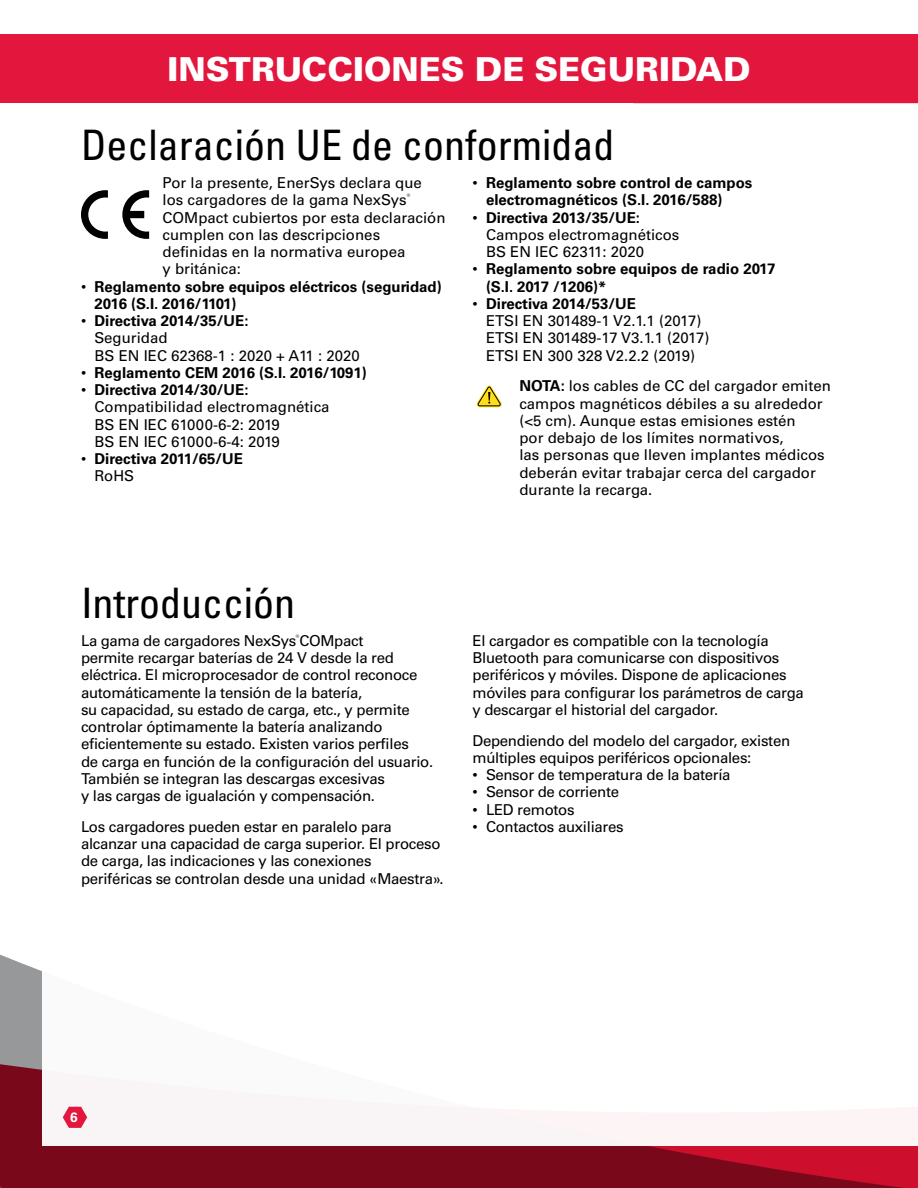
<style>
.page{position:relative;width:918px;height:1188px;background:#fff}
.page>*{position:absolute;margin:0;border:0;box-sizing:border-box;transform-origin:0 0}
.Labels{font:condensed 42px "Univers LT Pro";color:#000}
.t1{font:900 33px "Univers LT Pro 75";color:#fff}
.Labels-2{font:15px/17.2px "Univers LT Pro 55 Roman";letter-spacing:-.02em;color:#000}
.Labels-3{font:15px/17.2px "Univers LT Pro 55 Roman";color:#000}
.t2{font:700 15px/17.2px "Univers LT Pro 65";color:#000}
.t3{font:700 13.5px "Univers LT Pro 65";color:#fff}
.s1{font-family:"Univers";font-weight:400}
.s2{font-family:"Univers LT Pro 65";font-weight:700}
.s3{font-family:"Univers"}
</style>
<div class="page">
<svg style="left:0;top:954px;width:918px;height:234px;background:#88182b"></svg>
<div style="left:42px;top:857px;width:876px;height:289px;background:#fff"></div>
<div style="left:0;top:35px;width:918px;height:68px;background:#e3173e"></div>
<svg style="left:477px;top:386px;width:25px;height:21px"></svg>
<svg style="left:122px;top:190px;width:27px;height:48px"></svg>
<svg style="left:81px;top:190px;width:27px;height:48px"></svg>
<svg style="left:63px;top:1107px;width:24px;height:21px"></svg>
<p class="t1" style="left:167px;top:47px;width:585px">INSTRUCCIONES DE SEGURIDAD</p>
<p class="Labels" style="left:81px;top:118px;width:535px">Declaración UE de conformidad</p>
<p class="Labels-3" style="left:163px;top:174px;width:284px">Por la presente, EnerSys declara que los cargadores de la gama NexSys<sup>®<br></sup>COMpact cubiertos por esta declaración cumplen con las descripciones definidas en la normativa europea<br>y británica:</p>
<p class="t2" style="left:94px;top:277px;width:349px;text-indent:-14px"><span class="s1">•</span> Reglamento sobre equipos eléctricos (seguridad)<br>2016 (S.I. 2016/1101)</p>
<p class="t2" style="left:81px;top:312px;width:169px"><span class="s1">•</span> Directiva 2014/35/UE:</p>
<p class="Labels-3" style="left:94px;top:329px;width:75px">Seguridad</p>
<p class="Labels-3" style="left:94px;top:346px;width:267px">BS EN IEC 62368-1 : 2020 + A11 : 2020</p>
<p class="t2" style="left:81px;top:363px;width:287px"><span class="s1">•</span> Reglamento CEM 2016 (S.I. 2016/1091)</p>
<p class="t2" style="left:81px;top:381px;width:169px"><span class="s1">•</span> Directiva 2014/30/UE:</p>
<p class="Labels-3" style="left:94px;top:398px;width:237px">Compatibilidad electromagnética</p>
<p class="Labels-3" style="left:94px;top:415px;width:187px">BS EN IEC 61000-6-2: 2019</p>
<p class="Labels-3" style="left:94px;top:432px;width:187px">BS EN IEC 61000-6-4: 2019</p>
<p class="t2" style="left:81px;top:450px;width:163px"><span class="s1">•</span> Directiva 2011/65/UE</p>
<p class="Labels-2" style="left:94px;top:467px;width:41px">RoHS</p>
<p class="t2" style="left:486px;top:174px;width:268px;text-indent:-14px"><span class="s1">•</span> Reglamento sobre control de campos electromagnéticos (S.I. 2016/588)</p>
<p class="t2" style="left:472px;top:208px;width:169px"><span class="s1">•</span> Directiva 2013/35/UE:</p>
<p class="Labels-3" style="left:486px;top:225px;width:195px">Campos electromagnéticos</p>
<p class="Labels-3" style="left:486px;top:243px;width:160px">BS EN IEC 62311: 2020</p>
<p class="t2" style="left:486px;top:260px;width:291px;text-indent:-14px"><span class="s1">•</span> Reglamento sobre equipos de radio 2017 (S.I. 2017 /1206)*</p>
<p class="t2" style="left:472px;top:294px;width:165px"><span class="s1">•</span> Directiva 2014/53/UE</p>
<p class="Labels-3" style="left:486px;top:312px;width:217px">ETSI EN 301489-1 V2.1.1 (2017)</p>
<p class="Labels-3" style="left:486px;top:329px;width:225px">ETSI EN 301489-17 V3.1.1 (2017)</p>
<p class="Labels-3" style="left:486px;top:346px;width:211px">ETSI EN 300 328 V2.2.2 (2019)</p>
<p class="Labels-3" style="left:519px;top:377px;width:313px"><span class="s2">NOTA:</span> los cables de CC del cargador emiten campos magnéticos débiles a su alrededor (&lt;5 cm). Aunque estas emisiones estén<br>por debajo de los límites normativos,<br>las personas que lleven implantes médicos deberán evitar trabajar cerca del cargador durante la recarga.</p>
<p class="Labels" style="left:81px;top:576px;width:216px">Introducción</p>
<p class="Labels-2" style="left:81px;top:631px;width:354px">La gama de cargadores NexSys<sup>®</sup>COMpact<br>permite recargar baterías de 24 V desde la red eléctrica. El microprocesador de control reconoce automáticamente la tensión de la batería,<br>su capacidad, su estado de carga, etc., y permite controlar óptimamente la batería analizando eficientemente su estado. Existen varios perfiles<br>de carga en función de la configuración del usuario.<br>También se integran las descargas excesivas<br>y las cargas de igualación y compensación.</p>
<p class="Labels-2" style="left:81px;top:817px;width:364px">Los cargadores pueden estar en paralelo para alcanzar una capacidad de carga superior. El proceso de carga, las indicaciones y las conexiones periféricas se controlan desde una unidad «Maestra».</p>
<p class="Labels-2" style="left:472px;top:631px;width:333px">El cargador es compatible con la tecnología Bluetooth para comunicarse con dispositivos periféricos y móviles. Dispone de aplicaciones móviles para configurar los parámetros de carga y descargar el historial del cargador.</p>
<p class="Labels-2" style="left:472px;top:731px;width:319px">Dependiendo del modelo del cargador, existen múltiples equipos periféricos opcionales:</p>
<p class="Labels-2" style="left:472px;top:765px;width:260px"><span class="s3">•</span> Sensor de temperatura de la batería</p>
<p class="Labels-2" style="left:472px;top:783px;width:148px"><span class="s3">•</span> Sensor de corriente</p>
<p class="Labels-2" style="left:472px;top:800px;width:104px"><span class="s3">•</span> LED remotos</p>
<p class="Labels-2" style="left:472px;top:817px;width:153px"><span class="s3">•</span> Contactos auxiliares</p>
<p class="t3" style="left:70px;top:1108px;width:9px">6</p>
</div>
